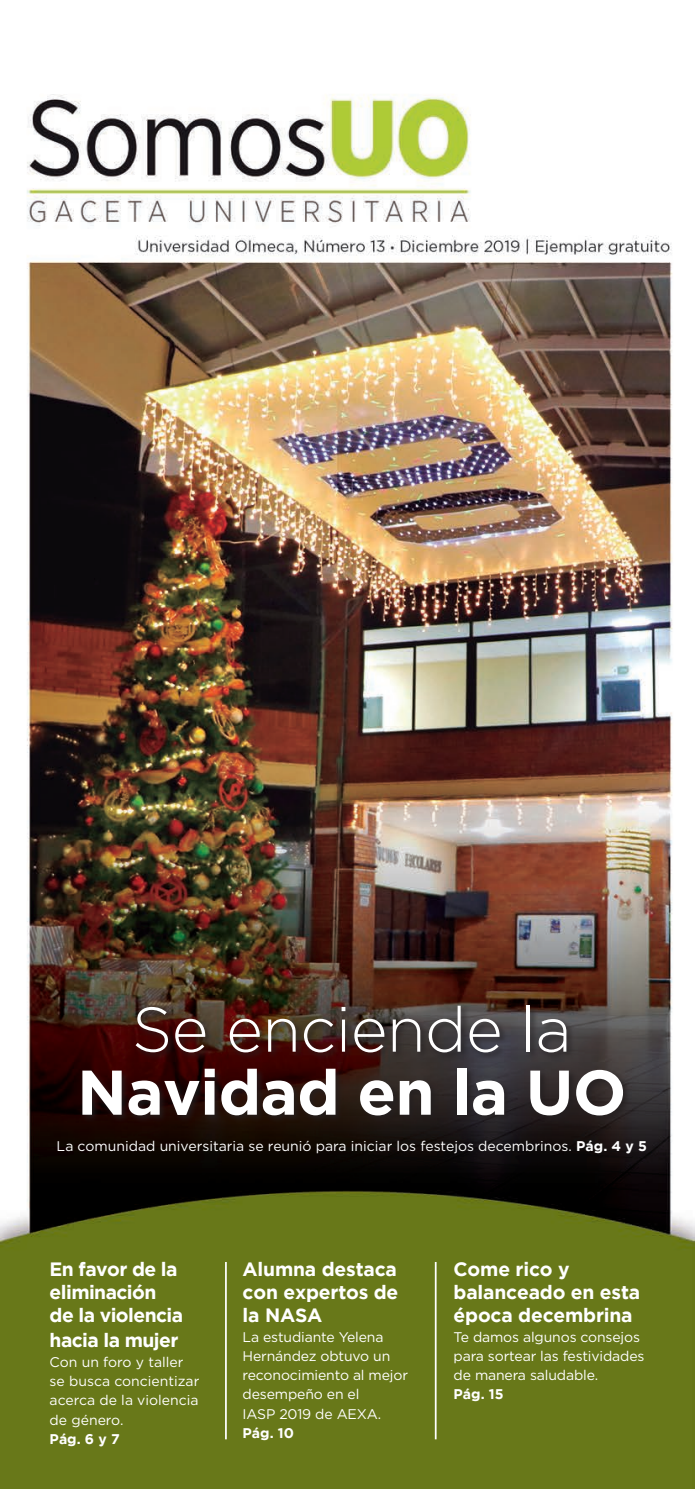
<style>
.page{position:relative;width:695px;height:1489px;background:#fff}
.page>*{position:absolute;margin:0;border:0;box-sizing:border-box;transform-origin:0 0}
.t1{font:700 63px "Gotham";letter-spacing:-.01em;color:#fff}
.t2{font:300 63px "Gotham";letter-spacing:-.01em;color:#fff}
.t3{font:700 19.25px/23.1px "Gotham";letter-spacing:-.01em;color:#fff}
.t4{font:700 19.25px/23.1px "Gotham";letter-spacing:-.03em;color:#fff}
.t5{font:14px/19.2px "Gotham";letter-spacing:-.01em;color:#fff}
.t6{font:700 14px "Gotham";color:#fff}
.s1{font-weight:700}
</style>
<div class="page">
<img style="left:0;top:94px;width:694px;height:1394px">
<hr style="left:435px;top:1261px;width:1px;height:178px;background:#fff">
<hr style="left:225px;top:1261px;width:2px;height:178px;background:#fff">
<div style="left:81px;top:1003px;width:550px;height:120px;background:#231f20;opacity:.75"></div>
<h1 class="t2" style="left:132px;top:989px;width:441px">Se enciende la</h1>
<h1 class="t1" style="left:77px;top:1055px;width:550px">Navidad en la UO</h1>
<p class="t5" style="left:57px;top:1135px;width:591px">La comunidad universitaria se reunió para iniciar los festejos decembrinos. <span class="s1">Pág. 4 y 5</span></p>
<h2 class="t4" style="left:50px;top:1256px;width:135px">En favor de la eliminación de la violencia</h2>
<h2 class="t4" style="left:50px;top:1328px;width:130px">hacia la mujer</h2>
<p class="t5" style="left:50px;top:1351px;width:151px">Con un foro y taller se busca concientizar acerca de la violencia de género.</p>
<p class="t6" style="left:50px;top:1430px;width:72px">Pág. 6 y 7</p>
<h2 class="t3" style="left:242px;top:1256px;width:157px;text-align:justify">Alumna destaca con expertos de la NASA</h2>
<p class="t5" style="left:242px;top:1326px;width:167px">La estudiante Yelena<br>Hernández obtuvo un reconocimiento al mejor desempeño en el<br>IASP 2019 de AEXA.</p>
<p class="t6" style="left:242px;top:1424px;width:53px">Pág. 10</p>
<h2 class="t3" style="left:453px;top:1256px;width:188px">Come rico y balanceado en esta época decembrina</h2>
<p class="t5" style="left:453px;top:1326px;width:192px">Te damos algunos consejos para sortear las festividades de manera saludable.</p>
<p class="t6" style="left:453px;top:1386px;width:52px">Pág. 15</p>
</div>
